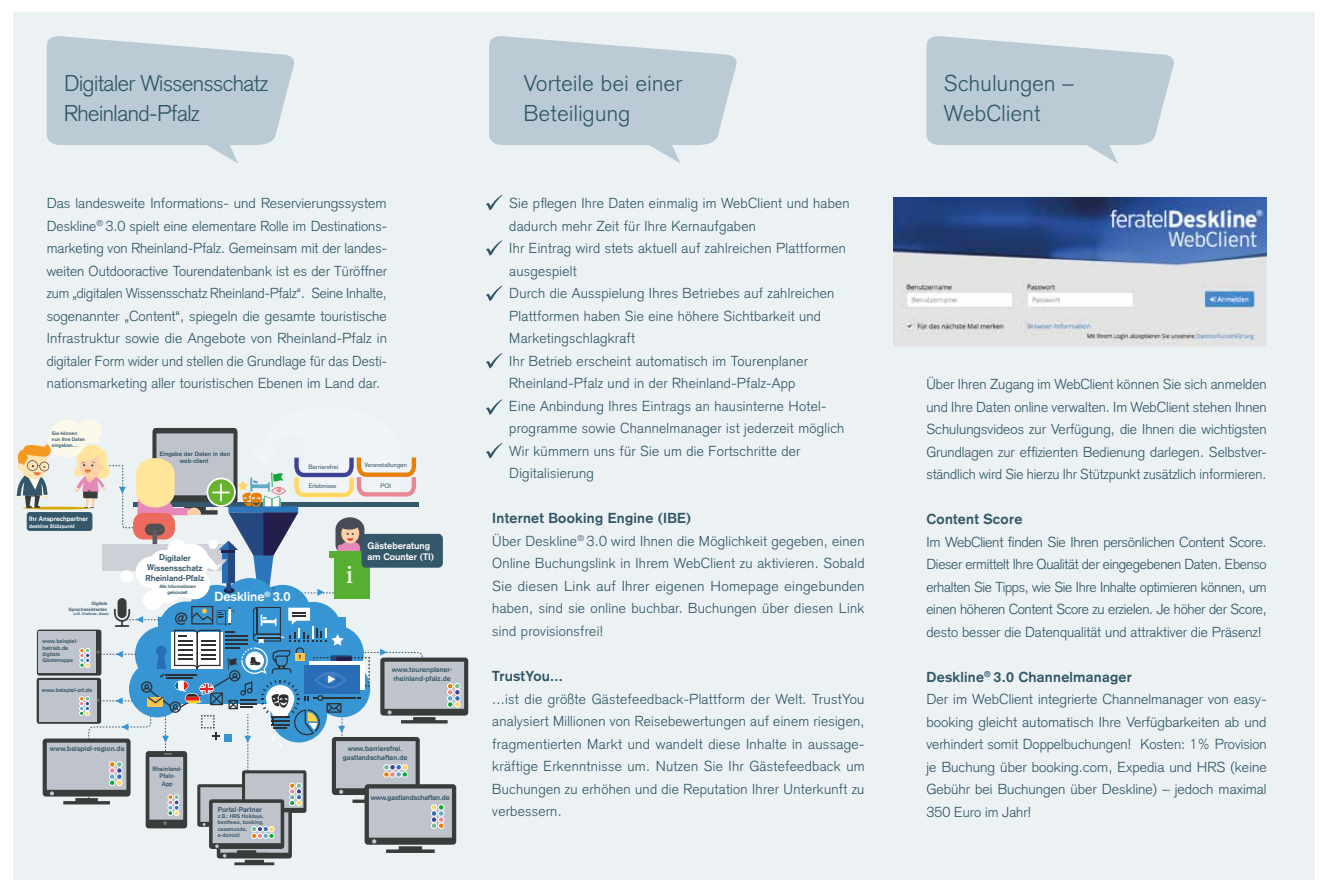
<style>
.page{position:relative;width:1327px;height:893px;background:#fff}
.page>*{position:absolute;margin:0;border:0;box-sizing:border-box;transform-origin:0 0}
.t1{font:26.7px "Caslon Two Twenty Four";color:#fff}
.t2{font:300 22.5px/30px "Akzidenz Grotesk";letter-spacing:.02em;color:#2f5665}
.t3{font:300 22.5px/30px "Akzidenz Grotesk";letter-spacing:-.02em;color:#2f5665}
.t4{font:300 14.25px/22.5px "Akzidenz Grotesk";letter-spacing:.02em;color:#2f5665;text-align:justify}
.t5{font:300 14.25px/22.5px "Akzidenz Grotesk";color:#2f5665}
.t6{font:700 14.25px "Akzidenz Grotesk";letter-spacing:.02em;color:#2f5665}
.t7{font:700 12.9px "Akzidenz Grotesk";color:#fff}
.t8{font:700 9.3px/11.2px "Akzidenz Grotesk";color:#fff}
.t9{font:700 8.4px/10.1px "Akzidenz Grotesk";letter-spacing:-.005em;color:#35576a;text-align:center}
.t10{font:700 7.05px/8.6px "Akzidenz Grotesk";color:#35576a}
.t11{font:700 7.05px "Akzidenz Grotesk";letter-spacing:-.02em;color:#35576a}
.t12{font:700 6.6px "Akzidenz Grotesk";color:#fff}
.t13{font:6.3px "Akzidenz Grotesk";color:#35576a}
.t14{font:700 6.15px/7.4px "Akzidenz Grotesk";color:#35576a;text-align:center}
.t15{font:700 5.7px/6.8px "Akzidenz Grotesk";color:#35576a}
.t16{font:700 5.25px/6.4px "Akzidenz Grotesk";color:#35576a}
.t17{font:700 5.1px "Akzidenz Grotesk";color:#fff}
.t18{font:700 4.95px/6px "Akzidenz Grotesk";letter-spacing:-.005em;color:#35576a}
.t19{font:700 4.65px/5.6px "Akzidenz Grotesk";letter-spacing:-.01em;color:#35576a;text-align:center}
.t20{font:700 3.6px "Akzidenz Grotesk";color:#35576a}
.s1{font-weight:700}
</style>
<div class="page">
<div style="left:13px;top:13px;width:1301px;height:867px;background:#ecf1f4"></div>
<svg style="left:926px;top:36px;width:248px;height:128px"></svg>
<svg style="left:47px;top:36px;width:247px;height:128px"></svg>
<svg style="left:489px;top:36px;width:248px;height:128px"></svg>
<div style="left:361px;top:534px;width:82px;height:34px;background:#35576a;border-radius:5px"></div>
<hr style="left:23px;top:507px;width:67px;height:3px;background:#d7aa01;border-radius:50%">
<div style="left:48px;top:420px;width:38px;height:38px;background:#fcf9eb;border-radius:50%"></div>
<svg style="left:16px;top:444px;width:42px;height:64px"></svg>
<div style="left:254px;top:585px;width:57px;height:56px;background:#3695d2;border-radius:50%"></div>
<svg style="left:158px;top:601px;width:57px;height:57px"></svg>
<div style="left:188px;top:585px;width:57px;height:56px;background:#3695d2;border-radius:50%"></div>
<div style="left:285px;top:602px;width:57px;height:57px;background:#3695d2;border-radius:50%"></div>
<div style="left:143px;top:591px;width:19px;height:19px;background:#fff;border-radius:50%"></div>
<div style="left:152px;top:573px;width:30px;height:30px;background:#fff;border-radius:50%"></div>
<div style="left:213px;top:594px;width:47px;height:33px;background:#3695d2"></div>
<svg style="left:73px;top:419px;width:345px;height:181px"></svg>
<div style="left:27px;top:512px;width:65px;height:19px;background:#35576a;border-radius:3px"></div>
<div style="left:118px;top:598px;width:9px;height:20px;background:#383d3b;border-radius:5px"></div>
<svg style="left:37px;top:606px;width:431px;height:259px"></svg>
<svg style="left:486px;top:195px;width:16px;height:15px"></svg>
<svg style="left:486px;top:240px;width:16px;height:16px"></svg>
<svg style="left:486px;top:286px;width:16px;height:15px"></svg>
<svg style="left:486px;top:353px;width:16px;height:16px"></svg>
<svg style="left:486px;top:399px;width:16px;height:16px"></svg>
<svg style="left:486px;top:443px;width:16px;height:15px"></svg>
<img style="left:893px;top:198px;width:373px;height:149px">
<h2 class="t3" style="left:64px;top:69px;width:205px">Digitaler Wissensschatz<br>Rheinland-Pfalz</h2>
<h2 class="t2" style="left:524px;top:69px;width:160px">Vorteile bei einer<br>Beteiligung</h2>
<p class="t4" style="left:47px;top:192px;width:342px">Das landesweite Informations- und Reservierungssystem Deskline<sup>®</sup> 3.0 spielt eine elementare Rolle im Destinations&shy;marketing von Rheinland-Pfalz. Gemeinsam mit der landes&shy;weiten Outdooractive Tourendatenbank ist es der Türöffner zum „digitalen Wissensschatz Rheinland-Pfalz“. Seine Inhalte, sogenannter „Content“, spiegeln die gesamte touristische Infrastruktur sowie die Angebote von Rheinland-Pfalz in digitaler Form wider und stellen die Grundlage für das Desti&shy;nationsmarketing aller touristischen Ebenen im Land dar.</p>
<p class="t4" style="left:509px;top:192px;width:342px;text-align:left">Sie pflegen Ihre Daten einmalig im WebClient und haben dadurch mehr Zeit für Ihre Kernaufgaben<br>Ihr Eintrag wird stets aktuell auf zahlreichen Plattformen ausgespielt<br>Durch die Ausspielung Ihres Betriebes auf zahlreichen Plattformen haben Sie eine höhere Sichtbarkeit und Marketingschlagkraft<br>Ihr Betrieb erscheint automatisch im Tourenplaner Rheinland-Pfalz und in der Rheinland-Pfalz-App<br>Eine Anbindung Ihres Eintrags an hausinterne Hotel&shy;programme sowie Channelmanager ist jederzeit möglich Wir kümmern uns für Sie um die Fortschritte der Digitalisierung</p>
<p class="t4" style="left:492px;top:507px;width:374px;text-align:left"><span class="s1">Internet Booking Engine (IBE)<br></span>Über Deskline<sup>®</sup> 3.0 wird Ihnen die Möglichkeit gegeben, einen Online Buchungslink in Ihrem WebClient zu aktivieren. Sobald Sie diesen Link auf Ihrer eigenen Homepage eingebunden haben, sind sie online buchbar. Buchungen über diesen Link sind provisionsfrei!</p>
<p class="t6" style="left:492px;top:667px;width:72px">TrustYou...</p>
<p class="t4" style="left:492px;top:687px;width:374px">...ist die größte Gästefeedback-Plattform der Welt. TrustYou analysiert Millionen von Reisebewertungen auf einem riesigen, fragmentierten Markt und wandelt diese Inhalte in aussage&shy;kräftige Erkenntnisse um. Nutzen Sie Ihr Gästefeedback um Buchungen zu erhöhen und die Reputation Ihrer Unterkunft zu verbessern.</p>
<p class="t18" style="left:52px;top:430px;width:35px">Sie können nun Ihre Daten eingeben…</p>
<p class="t14" style="left:160px;top:450px;width:72px">Eingabe der Daten in den web-client</p>
<p class="t13" style="left:364px;top:462px;width:44px">Veranstaltungen</p>
<p class="t13" style="left:308px;top:463px;width:31px">Barrierefrei</p>
<p class="t13" style="left:309px;top:482px;width:29px">Erlebnisse</p>
<p class="t13" style="left:380px;top:482px;width:12px">POI</p>
<p class="t12" style="left:29px;top:515px;width:60px">Ihr Ansprechpartner</p>
<p class="t17" style="left:29px;top:523px;width:47px">deskline Stützpunkt</p>
<p class="t8" style="left:368px;top:540px;width:68px">Gästeberatung am Counter (TI)</p>
<p class="t9" style="left:146px;top:552px;width:60px">Digitaler<br>Wissensschatz<br>Rheinland-Pfalz</p>
<p class="t19" style="left:159px;top:584px;width:38px">Alle Informationen gebündelt</p>
<h1 class="t1" style="left:346px;top:558px;width:9px">i</h1>
<p class="t7" style="left:214px;top:589px;width:78px">Deskline<sup>®</sup> 3.0</p>
<p class="t19" style="left:69px;top:601px;width:40px;text-align:right">Digitale<br>Sprachassistenten</p>
<p class="t20" style="left:74px;top:612px;width:37px">(z.B. Chatbots, Alexa)</p>
<p class="t15" style="left:43px;top:637px;width:37px">www.beispiel&shy;betrieb.de</p>
<p class="t16" style="left:43px;top:651px;width:32px">digitale<br>Gästemappe</p>
<p class="t10" style="left:392px;top:665px;width:62px">www.tourenplaner&shy;rheinland-pfalz.de</p>
<p class="t15" style="left:42px;top:687px;width:52px">www.beispiel-ort.de</p>
<p class="t10" style="left:50px;top:744px;width:76px">www.beispiel-region.de</p>
<p class="t10" style="left:343px;top:744px;width:66px;text-align:center">www.barrierefrei. gastlandschaften.de</p>
<p class="t11" style="left:371px;top:793px;width:80px">www.gastlandschaften.de</p>
<p class="t14" style="left:152px;top:765px;width:31px">Rheinland-<br>Pfalz-<br>App</p>
<p class="t10" style="left:218px;top:805px;width:46px">Portal-Partner</p>
<p class="t16" style="left:218px;top:813px;width:47px">z.B.: HRS Holidays, bestfewo, booking, casamundo, e-domizil</p>
<h2 class="t2" style="left:944px;top:69px;width:131px">Schulungen –<br>WebClient</h2>
<p class="t4" style="left:926px;top:373px;width:342px">Über Ihren Zugang im WebClient können Sie sich anmelden und Ihre Daten online verwalten. Im WebClient stehen Ihnen Schulungsvideos zur Verfügung, die Ihnen die wichtigsten Grundlagen zur effizienten Bedienung darlegen. Selbstver&shy;ständlich wird Sie hierzu Ihr Stützpunkt zusätzlich informieren.</p>
<p class="t6" style="left:926px;top:511px;width:97px">Content Score</p>
<p class="t4" style="left:926px;top:530px;width:342px">Im WebClient finden Sie Ihren persönlichen Content Score.<br>Dieser ermittelt Ihre Qualität der eingegebenen Daten. Ebenso erhalten Sie Tipps, wie Sie Ihre Inhalte optimieren können, um einen höheren Content Score zu erzielen. Je höher der Score, desto besser die Datenqualität und attraktiver die Präsenz!</p>
<p class="t5" style="left:926px;top:665px;width:342px"><span class="s1">Deskline</span><sup>®</sup> <span class="s1">3.0 Channelmanager<br></span>Der im WebClient integrierte Channelmanager von easy&shy;booking gleicht automatisch Ihre Verfügbarkeiten ab und verhindert somit Doppelbuchungen! Kosten: 1% Provision je Buchung über booking.com, Expedia und HRS (keine Gebühr bei Buchungen über Deskline) – jedoch maximal 350 Euro im Jahr!</p>
</div>
